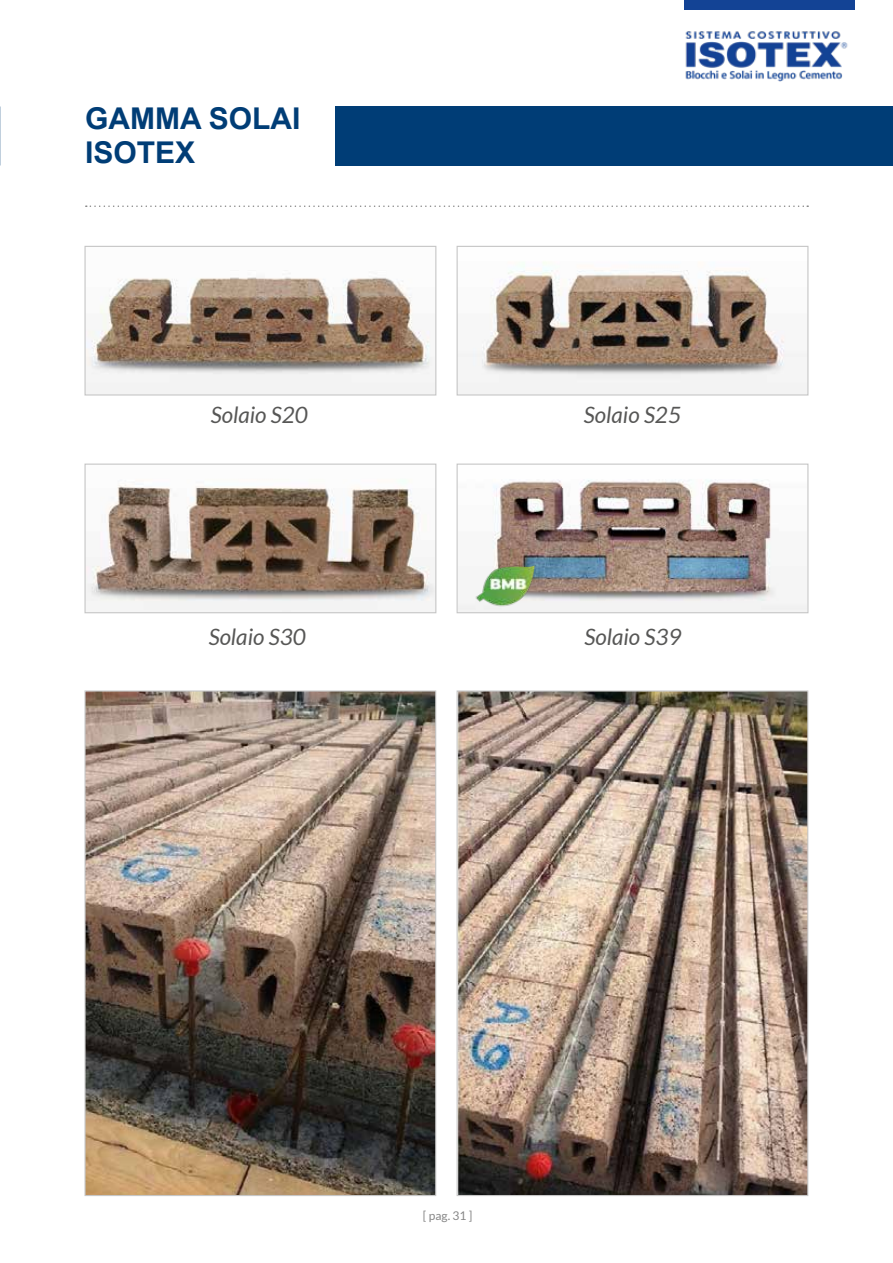
<style>
.page{position:relative;width:893px;height:1263px;background:#fff}
.page>*{position:absolute;margin:0;border:0;box-sizing:border-box;transform-origin:0 0}
.t1{font:700 30px/34.5px "Arial";color:#003d76}
.t2{font:italic 22.5px "Lato";color:#575756}
.t3{font:12px "Lato";color:#878787}
</style>
<div class="page">
<div style="left:685px;top:0;width:170px;height:10px;background:#134395"></div>
<img style="left:685px;top:31px;width:163px;height:51px">
<svg style="left:86px;top:205px;width:722px;height:2px"></svg>
<div style="left:336px;top:106px;width:557px;height:60px;background:#003d76"></div>
<img style="left:86px;top:273px;width:348px;height:121px">
<div style="left:84px;top:246px;width:352px;height:150px;border:1px solid #c6c6c6"></div>
<img style="left:459px;top:262px;width:347px;height:132px">
<div style="left:457px;top:246px;width:351px;height:150px;border:1px solid #c6c6c6"></div>
<img style="left:86px;top:480px;width:348px;height:131px">
<div style="left:84px;top:464px;width:352px;height:149px;border:1px solid #c6c6c6"></div>
<img style="left:459px;top:480px;width:347px;height:131px">
<div style="left:457px;top:464px;width:351px;height:149px;border:1px solid #c6c6c6"></div>
<img style="left:86px;top:692px;width:348px;height:502px">
<img style="left:459px;top:692px;width:347px;height:502px">
<img style="left:468px;top:555px;width:77px;height:58px">
<h1 class="t1" style="left:85px;top:101px;width:217px">GAMMA SOLAI<br>ISOTEX</h1>
<p class="t2" style="left:211px;top:403px;width:99px">Solaio S20</p>
<p class="t2" style="left:584px;top:403px;width:99px">Solaio S25</p>
<p class="t2" style="left:209px;top:624px;width:99px">Solaio S30</p>
<p class="t2" style="left:584px;top:624px;width:99px">Solaio S39</p>
<p class="t3" style="left:423px;top:1208px;width:51px">[ pag. 31 ]</p>
</div>
